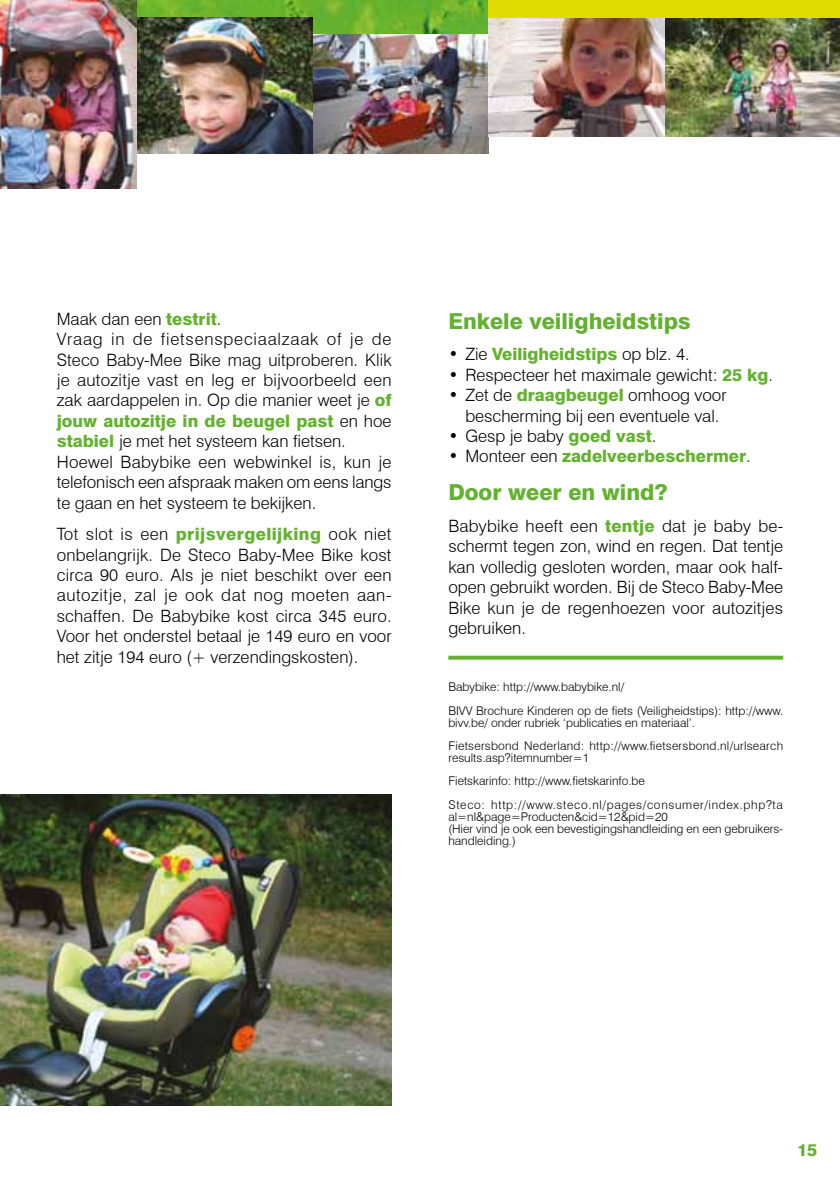
<style>
.page{position:relative;width:840px;height:1191px;background:#fff}
.page>*{position:absolute;margin:0;border:0;box-sizing:border-box;transform-origin:0 0}
.t1{font:800 22px "Swiss 721 BT";color:#62b22f}
.t2{font:300 17px/20.4px "Swiss 721 BT";color:#000;text-align:justify}
.t3{font:800 17px "Swiss 721 BT";color:#62b22f}
.t4{font:300 12px/23.4px "Swiss 721 BT";color:#000}
.t5{font:300 12px/23.4px "Swiss 721 BT";letter-spacing:.02em;color:#000}
.s1{font-weight:800;color:#62b22f}
.s2{font-weight:300;color:#000}
</style>
<div class="page">
<svg style="left:448px;top:655px;width:334px;height:4px"></svg>
<img style="left:454px;top:0;width:34px;height:34px">
<img style="left:312px;top:34px;width:176px;height:119px">
<img style="left:136px;top:34px;width:176px;height:119px">
<img style="left:0;top:34px;width:136px;height:154px">
<img style="left:663px;top:17px;width:176px;height:119px">
<img style="left:0;top:0;width:454px;height:34px">
<img style="left:488px;top:17px;width:175px;height:119px">
<div style="left:488px;top:0;width:351px;height:17px;background:#dedc00"></div>
<img style="left:0;top:794px;width:391px;height:311px">
<p class="t2" style="left:57px;top:308px;width:336px;text-align:left">Maak dan een <span class="s1">testrit</span>.<br>Vraag in de fietsenspeciaalzaak of je de Steco Baby-Mee Bike mag uitproberen. Klik je autozitje vast en leg er bijvoorbeeld een zak aardappelen in. Op die manier weet je <span class="s1">of jouw autozitje in de beugel past</span> en hoe <span class="s1">stabiel</span> je met het systeem kan fietsen.<br>Hoewel Babybike een webwinkel is, kun je telefonisch een afspraak maken om eens langs te gaan en het systeem te bekijken.</p>
<p class="t2" style="left:57px;top:524px;width:336px">Tot slot is een <span class="s1">prijsvergelijking</span> ook niet onbelangrijk. De Steco Baby-Mee Bike kost circa 90 euro. Als je niet beschikt over een autozitje, zal je ook dat nog moeten aan&shy;schaffen. De Babybike kost circa 345 euro.<br>Voor het onderstel betaal je 149 euro en voor het zitje 194 euro (+ verzendingskosten).</p>
<p class="t1" style="left:448px;top:307px;width:244px">Enkele veiligheidstips</p>
<p class="t3" style="left:448px;top:344px;width:243px"><span class="s2">• Zie</span> Veiligheidstips <span class="s2">op blz. 4.</span></p>
<p class="t2" style="left:448px;top:364px;width:326px">• Respecteer het maximale gewicht: <span class="s1">25 kg</span>.</p>
<p class="t2" style="left:448px;top:385px;width:279px;text-align:center">• Zet de <span class="s1">draagbeugel</span> omhoog voor bescherming bij een eventuele val.</p>
<p class="t2" style="left:448px;top:425px;width:209px">• Gesp je baby <span class="s1">goed vast</span>.</p>
<p class="t3" style="left:448px;top:446px;width:304px"><span class="s2">• Monteer een</span> zadelveerbeschermer<span class="s2">.</span></p>
<p class="t1" style="left:448px;top:479px;width:220px">Door weer en wind?</p>
<p class="t2" style="left:448px;top:515px;width:336px">Babybike heeft een <span class="s1">tentje</span> dat je baby be&shy;schermt tegen zon, wind en regen. Dat tentje kan volledig gesloten worden, maar ook half&shy;open gebruikt worden. Bij de Steco Baby-Mee Bike kun je de regenhoezen voor autozitjes gebruiken.</p>
<p class="t4" style="left:448px;top:675px;width:336px">Babybike: http://www.babybike.nl/<br>BIVV Brochure Kinderen op de fiets (Veiligheidstips): http://www.</p>
<p class="t5" style="left:448px;top:710px;width:336px">bivv.be/ onder rubriek ‘publicaties en materiaal’.<br>Fietsersbond Nederland: http://www.fietsersbond.nl/urlsearch</p>
<p class="t4" style="left:448px;top:746px;width:336px">results.asp?itemnumber=1<br>Fietskarinfo: http://www.fietskarinfo.be<br>Steco: http://www.steco.nl/pages/consumer/index.php?ta</p>
<p class="t4" style="left:448px;top:810px;width:336px;line-height:12px">al=nl&amp;page=Producten&amp;cid=12&amp;pid=20<br>(Hier vind je ook een bevestigingshandleiding en een gebruikers&shy;handleiding.)</p>
<p class="t3" style="left:796px;top:1140px;width:22px">15</p>
</div>
